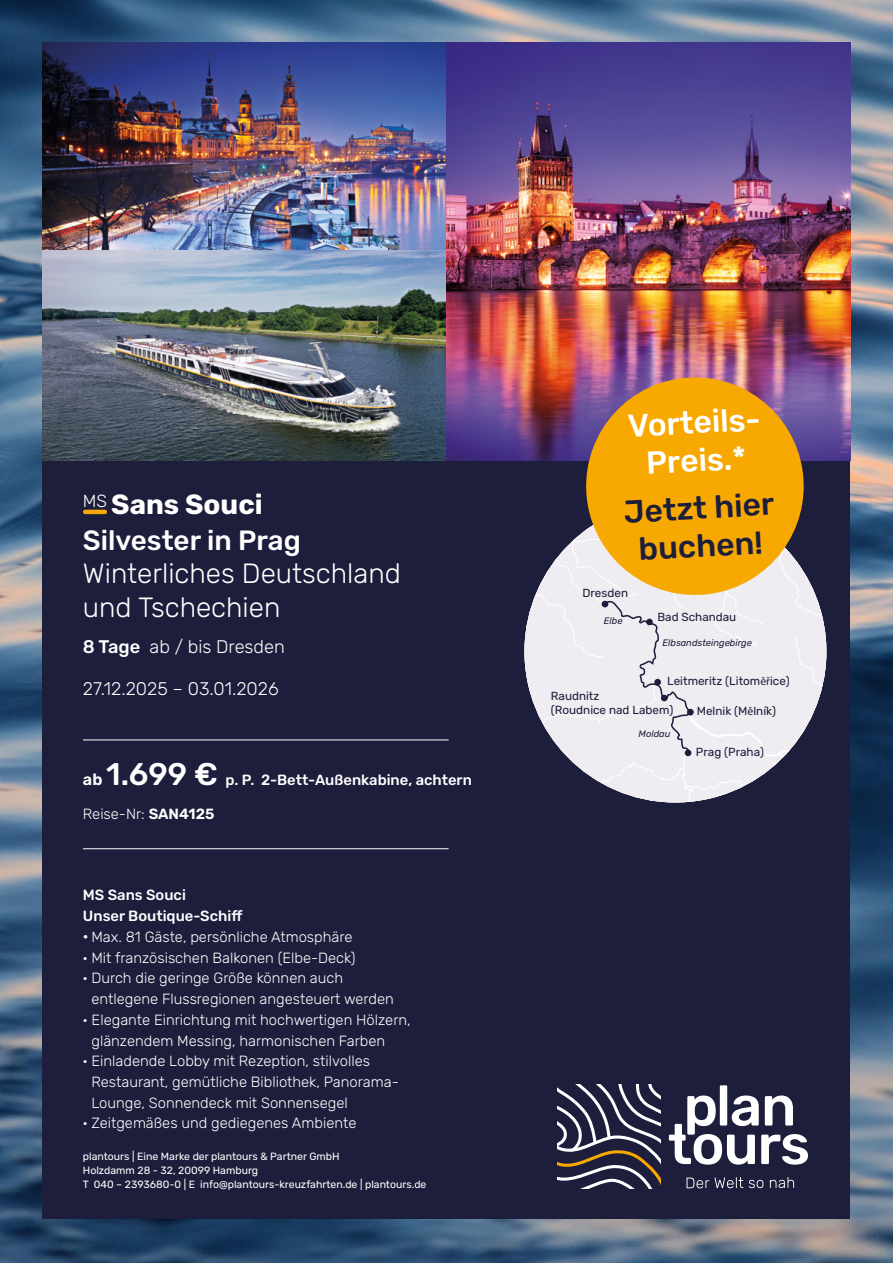
<style>
.page{position:relative;width:893px;height:1263px;background:#fff}
.page>*{position:absolute;margin:0;border:0;box-sizing:border-box;transform-origin:0 0}
.t1{font:500 31.8px/38.2px "Rubik";color:#fff;text-align:center}
.t2{font:500 31.8px/38.2px "Rubik";color:#1d1d3c;text-align:center}
.t3{font:300 27.75px/33.5px "Rubik";color:#fff}
.t4{font:500 27.75px/36.5px "Rubik";color:#fff}
.t5{font:300 18.3px "Rubik";color:#fff}
.t6{font:300 14.85px "Rubik";color:#fff}
.t7{font:500 14.85px "Rubik";color:#fff}
.t8{font:11.7px/14.1px "Rubik";color:#1d1d3c}
.t9{font:10.5px/14.1px "Rubik";color:#fff}
.t10{font:italic 9.3px "Rubik";color:#1d1d3c}
.s1{font-weight:700}
.s2{font-weight:500}
.s3{font-weight:600;font-size:16.2px}
.s4{font-size:31.35px}
.s5{font-weight:600}
.s6{font-size:17.4px}
.s7{font-family:"Myriad Pro"}
</style>
<div class="page">
<img style="left:0;top:0;width:893px;height:1263px">
<div style="left:43px;top:459px;width:807px;height:759px;background:#1d1d3c"></div>
<img style="left:43px;top:43px;width:403px;height:417px">
<img style="left:446px;top:43px;width:404px;height:417px">
<svg style="left:524px;top:535px;width:303px;height:268px"></svg>
<div style="left:661px;top:695px;width:7px;height:6px;background:#1d1d3c;border-radius:50%"></div>
<svg style="left:579px;top:370px;width:232px;height:232px;background:#dda037"></svg>
<hr style="left:85px;top:510px;width:20px;height:4px;background:#f8a901">
<hr style="left:83px;top:739px;width:366px;height:1px;background:#fff">
<hr style="left:83px;top:848px;width:366px;height:1px;background:#fff">
<svg style="left:669px;top:1085px;width:139px;height:79px"></svg>
<svg style="left:686px;top:1177px;width:57px;height:11px"></svg>
<svg style="left:749px;top:1180px;width:14px;height:8px"></svg>
<svg style="left:770px;top:1177px;width:24px;height:11px"></svg>
<svg style="left:557px;top:1084px;width:104px;height:104px"></svg>
<h2 class="t4" style="left:83px;top:487px;width:219px"><sup>MS</sup> <span class="s1">Sans Souci<br></span>Silvester in Prag</h2>
<h2 class="t3" style="left:83px;top:558px;width:320px">Winterliches Deutschland und Tschechien</h2>
<p class="t5" style="left:83px;top:634px;width:204px"><span class="s2">8 Tage</span> ab / bis Dresden</p>
<p class="t5" style="left:83px;top:676px;width:197px">27.12.2025 – 03.01.2026</p>
<p class="t7" style="left:83px;top:769px;width:391px"><span class="s3">ab</span> <span class="s4">1.699 €</span> p. P. 2-Bett-Außenkabine, achtern</p>
<p class="t6" style="left:83px;top:803px;width:133px">Reise-Nr: <span class="s5">SAN4125</span></p>
<p class="t7" style="left:83px;top:884px;width:104px">MS Sans Souci</p>
<p class="t7" style="left:83px;top:905px;width:161px">Unser Boutique-Schiff</p>
<p class="t6" style="left:83px;top:926px;width:271px"><span class="s6">·</span> Max. 81 Gäste, persönliche Atmosphäre</p>
<p class="t6" style="left:83px;top:947px;width:274px">· Mit französischen Balkonen (Elbe-Deck)</p>
<p class="t6" style="left:83px;top:967px;width:262px">· Durch die geringe Größe können auch</p>
<p class="t6" style="left:91px;top:988px;width:304px">entlegene Flussregionen angesteuert werden</p>
<p class="t6" style="left:83px;top:1009px;width:329px">· Elegante Einrichtung mit hochwertigen Hölzern,</p>
<p class="t6" style="left:91px;top:1030px;width:295px">glänzendem Messing, harmonischen Farben</p>
<p class="t6" style="left:83px;top:1050px;width:289px">· Einladende Lobby mit Rezeption, stilvolles</p>
<p class="t6" style="left:91px;top:1071px;width:309px">Restaurant, gemütliche Bibliothek, Panorama-</p>
<p class="t6" style="left:91px;top:1092px;width:258px">Lounge, Sonnendeck mit Sonnensegel</p>
<p class="t6" style="left:83px;top:1112px;width:275px">· Zeitgemäßes und gediegenes Ambiente</p>
<p class="t9" style="left:83px;top:1150px;width:345px">plantours | Eine Marke der plantours &amp; Partner GmbH<br>Holzdamm 28 - 32, 20099 Hamburg<br>T 040 – 2393680-0 | E info@plantours-kreuzfahrten.de | plantours.de</p>
<h1 class="t1" style="left:627px;top:408px;width:135px;rotate:-3deg">Vorteils-<br>Preis.*</h1>
<h1 class="t2" style="left:623px;top:494px;width:152px;rotate:-3deg">Jetzt hier buchen!</h1>
<p class="t8" style="left:582px;top:586px;width:47px">Dresden</p>
<p class="t10" style="left:604px;top:614px;width:20px">Elbe</p>
<p class="t8" style="left:657px;top:610px;width:80px">Bad Schandau</p>
<p class="t10" style="left:662px;top:636px;width:91px">Elbsandsteingebirge</p>
<p class="t8" style="left:667px;top:674px;width:124px">Leitmeritz (Litom<span class="s7">ěř</span>ice)</p>
<p class="t8" style="left:697px;top:705px;width:81px">Melnik (M<span class="s7">ě</span>lník)</p>
<p class="t8" style="left:696px;top:745px;width:70px">Prag (Praha)</p>
<p class="t8" style="left:551px;top:690px;width:124px">Raudnitz<br>(Roudnice nad Labem)</p>
<p class="t10" style="left:639px;top:727px;width:33px">Moldau</p>
</div>
